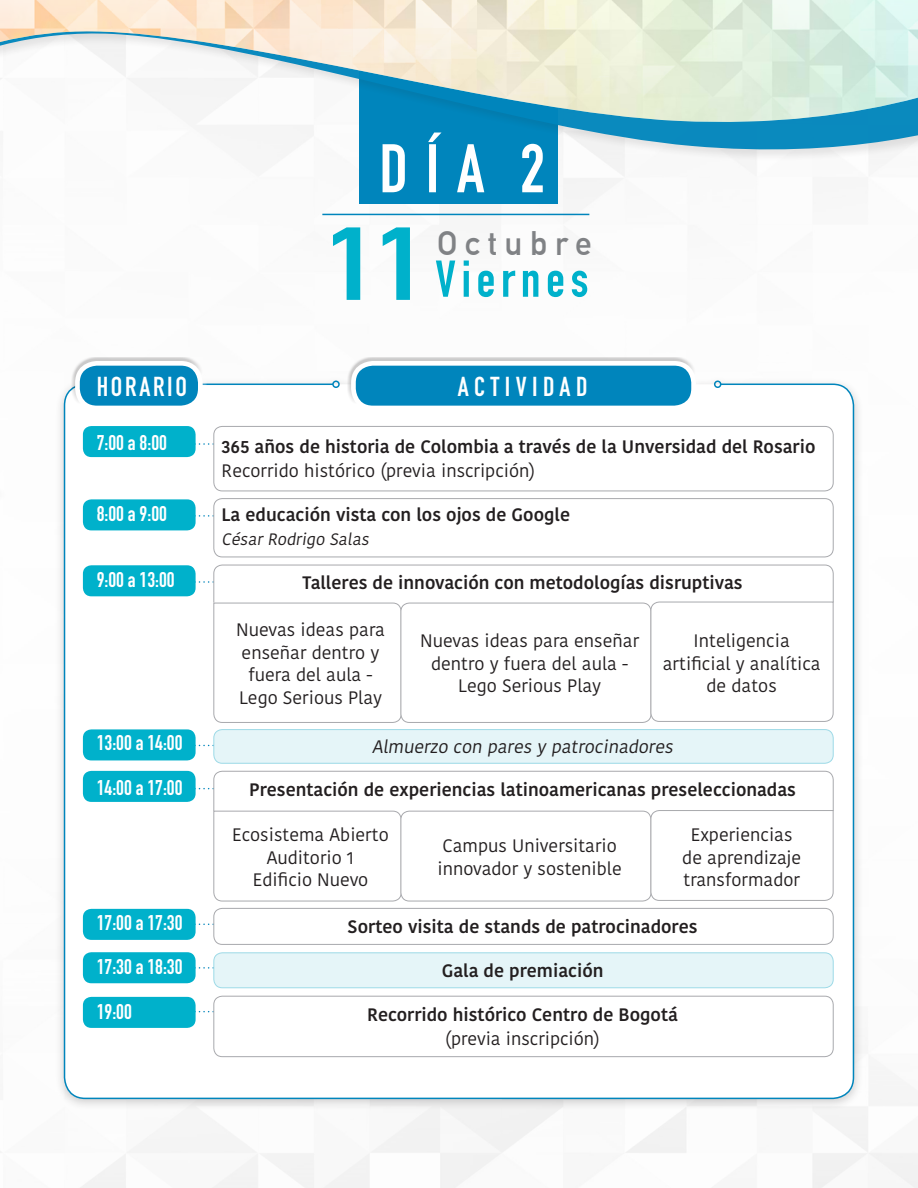
<style>
.page{position:relative;width:918px;height:1188px;background:#fff}
.page>*{position:absolute;margin:0;border:0;box-sizing:border-box;transform-origin:0 0}
.t1{font:700 101.85px "DIN Condensed";color:#00b1cb;scale:1.31 1}
.t2{font:700 67.5px "DIN Condensed";color:#fff}
.t3{font:700 50.85px "DIN Condensed";letter-spacing:.11em;color:#00b1cb}
.t4{font:700 33.3px "DIN Alternate";letter-spacing:.23em;color:#808285}
.titu_tablas{font:700 27px "DIN Condensed";letter-spacing:.195em;color:#fff}
.titu_tablas-2{font:700 27px "DIN Condensed";letter-spacing:.1em;color:#fff}
.txt_tablas{font:700 21px "DIN Condensed";color:#fff}
.txt_tablas-2{font:600 18px/24px "Kohinoor Devanagari";color:#231f20}
.txt_tablas-3{font:18px/22.5px "Kohinoor Devanagari";color:#231f20;text-align:center}
.txt_tablas-4{font:16.5px "Kohinoor Devanagari";color:#231f20}
.s1{font-weight:400}
</style>
<div class="page">
<div style="left:55px;top:375px;width:808px;height:736px;background:#231f20;opacity:.21"></div>
<div style="left:64px;top:384px;width:790px;height:715px;background:#fff;border:2px solid #0085bc;border-radius:21px"></div>
<svg style="left:0;top:125px;width:918px;height:368px"></svg>
<img style="left:0;top:0;width:476px;height:125px">
<img style="left:478px;top:0;width:440px;height:125px">
<svg style="left:196px;top:443px;width:17px;height:2px"></svg>
<svg style="left:198px;top:515px;width:15px;height:2px"></svg>
<svg style="left:198px;top:967px;width:15px;height:2px"></svg>
<div style="left:351px;top:370px;width:350px;height:45px;background:#fff"></div>
<div style="left:347px;top:357px;width:349px;height:47px;background:#231f20;opacity:.23"></div>
<div style="left:353px;top:363px;width:341px;height:45px;background:#0085bc;border-radius:20px"></div>
<div style="left:351px;top:361px;width:345px;height:49px;border:5px solid #fff;border-radius:20px"></div>
<div style="left:75px;top:369px;width:132px;height:46px;background:#fff"></div>
<div style="left:71px;top:357px;width:132px;height:47px;background:#231f20;opacity:.23"></div>
<div style="left:77px;top:363px;width:123px;height:45px;background:#0085bc;border-radius:20px"></div>
<div style="left:75px;top:361px;width:128px;height:49px;border:5px solid #fff;border-radius:20px"></div>
<div style="left:214px;top:426px;width:619px;height:65px;background:#fff;border-radius:9px"></div>
<div style="left:213px;top:426px;width:621px;height:65px;border:1px solid #a8a9ad;border-radius:9px"></div>
<div style="left:213px;top:498px;width:621px;height:59px;border:1px solid #a8a9ad;border-radius:9px"></div>
<div style="left:213px;top:908px;width:621px;height:37px;border:1px solid #a8a9ad;border-radius:9px"></div>
<div style="left:214px;top:953px;width:619px;height:35px;background:#e5f5f8;border-radius:9px"></div>
<div style="left:213px;top:952px;width:621px;height:36px;border:1px solid #9ddae7;border-radius:9px"></div>
<div style="left:213px;top:996px;width:621px;height:61px;border:1px solid #a8a9ad;border-radius:9px"></div>
<div style="left:214px;top:730px;width:619px;height:33px;background:#e5f5f8;border-radius:9px"></div>
<div style="left:213px;top:729px;width:621px;height:35px;border:1px solid #9ddae7;border-radius:9px"></div>
<svg style="left:122px;top:564px;width:712px;height:159px"></svg>
<svg style="left:190px;top:771px;width:644px;height:131px"></svg>
<div style="left:83px;top:426px;width:113px;height:31px;background:#00b1cb;border-radius:9px"></div>
<div style="left:83px;top:499px;width:113px;height:31px;background:#00b1cb;border-radius:9px"></div>
<div style="left:83px;top:565px;width:113px;height:31px;background:#00b1cb;border-radius:9px"></div>
<div style="left:83px;top:729px;width:113px;height:31px;background:#00b1cb;border-radius:9px"></div>
<div style="left:83px;top:771px;width:113px;height:31px;background:#00b1cb;border-radius:9px"></div>
<div style="left:83px;top:997px;width:113px;height:31px;background:#00b1cb;border-radius:9px"></div>
<div style="left:83px;top:952px;width:113px;height:31px;background:#00b1cb;border-radius:9px"></div>
<div style="left:83px;top:909px;width:113px;height:31px;background:#00b1cb;border-radius:9px"></div>
<hr style="left:322px;top:214px;width:267px;height:1px;background:#0085bc">
<p class="t2" style="left:379px;top:123px;width:167px">DÍA 2</p>
<p class="t1" style="left:326px;top:196px;width:77px">11</p>
<p class="t4" style="left:437px;top:218px;width:156px">Octubre</p>
<p class="t3" style="left:435px;top:245px;width:155px">Viernes</p>
<p class="titu_tablas-2" style="left:97px;top:368px;width:92px">HORARIO</p>
<p class="titu_tablas" style="left:458px;top:368px;width:131px">ACTIVIDAD</p>
<p class="txt_tablas" style="left:97px;top:428px;width:72px">7:00 a 8:00</p>
<p class="txt_tablas-2" style="left:222px;top:434px;width:595px">365 años de historia de Colombia a través de la Unversidad del Rosario<br><span class="s1">Recorrido histórico (previa inscripción)</span></p>
<p class="txt_tablas" style="left:97px;top:500px;width:72px">8:00 a 9:00</p>
<p class="txt_tablas-2" style="left:222px;top:503px;width:350px">La educación vista con los ojos de Google</p>
<p class="txt_tablas-4" style="left:222px;top:530px;width:153px">CésarRodrigo Salas</p>
<p class="txt_tablas" style="left:97px;top:565px;width:80px">9:00 a 13:00</p>
<p class="txt_tablas-2" style="left:303px;top:571px;width:442px">Talleres de innovación con metodologías disruptivas</p>
<p class="txt_tablas-3" style="left:236px;top:619px;width:150px">Nuevas ideas para enseñar dentro y fuera del aula -<br>Lego Serious Play</p>
<p class="txt_tablas-3" style="left:420px;top:630px;width:221px">Nuevas ideas para enseñar dentro y fuera del aula -<br>Lego Serious Play</p>
<p class="txt_tablas-3" style="left:663px;top:630px;width:159px">Inteligencia artificial y analítica de datos</p>
<p class="txt_tablas" style="left:97px;top:729px;width:87px">13:00 a 14:00</p>
<p class="txt_tablas-3" style="left:372px;top:736px;width:307px">Almuerzo con pares y patrocinadores</p>
<p class="txt_tablas" style="left:97px;top:773px;width:87px">14:00 a 17:00</p>
<p class="txt_tablas-2" style="left:249px;top:778px;width:548px">Presentación de experiencias latinoamericanas preseleccionadas</p>
<p class="txt_tablas-3" style="left:232px;top:824px;width:158px">Ecosistema Abierto<br>Auditorio 1<br>Edificio Nuevo</p>
<p class="txt_tablas-3" style="left:438px;top:835px;width:186px;text-align:left">Campus Universitario innovador y sostenible</p>
<p class="txt_tablas-3" style="left:682px;top:824px;width:120px">Experiencias de aprendizaje transformador</p>
<p class="txt_tablas" style="left:97px;top:908px;width:87px">17:00 a 17:30</p>
<p class="txt_tablas-2" style="left:348px;top:914px;width:351px">Sorteo visita de stands de patrocinadores</p>
<p class="txt_tablas" style="left:97px;top:953px;width:87px">17:30 a 18:30</p>
<p class="txt_tablas-2" style="left:442px;top:959px;width:163px">Gala de premiación</p>
<p class="txt_tablas" style="left:97px;top:997px;width:37px">19:00</p>
<p class="txt_tablas-2" style="left:367px;top:1003px;width:312px;text-align:center">Recorrido histórico Centro de Bogotá <span class="s1">(previa inscripción)</span></p>
</div>
